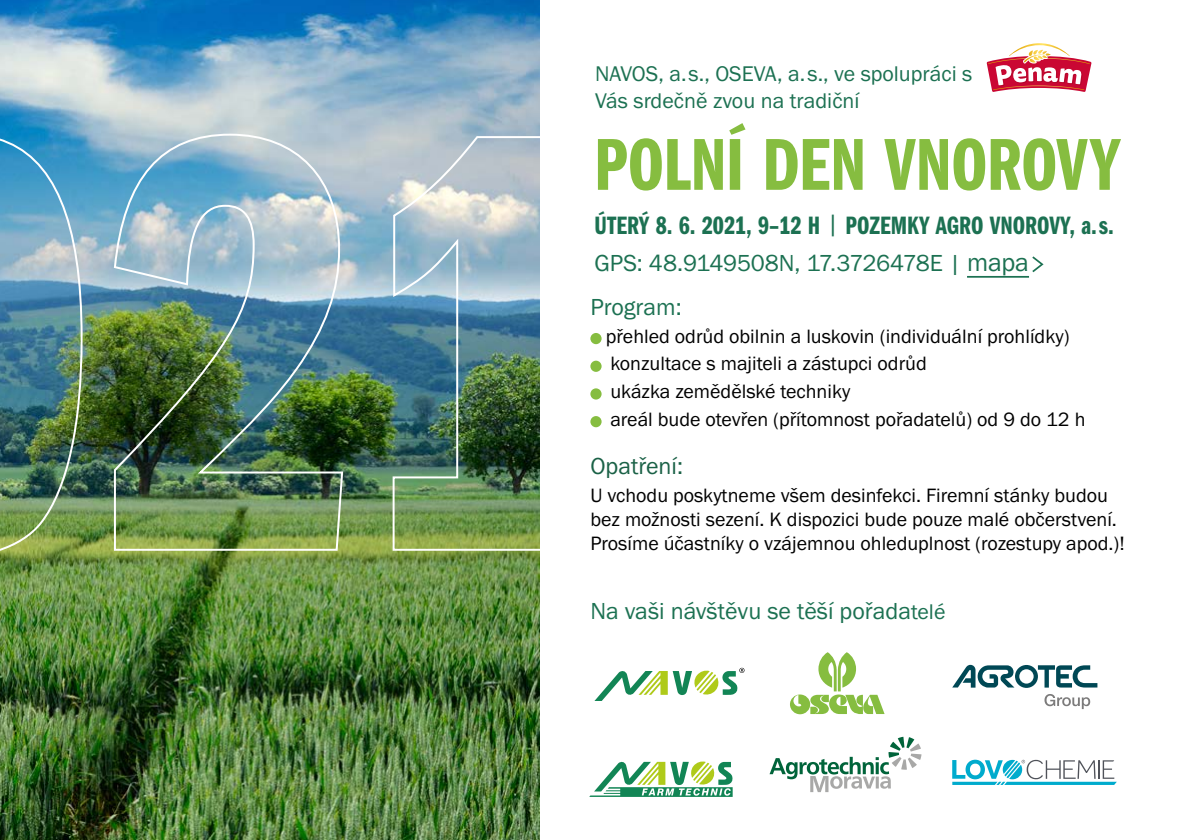
<style>
.page{position:relative;width:1191px;height:840px;background:#fff}
.page>*{position:absolute;margin:0;border:0;box-sizing:border-box;transform-origin:0 0}
.t1{font:76px "Franklin Gothic URW Com Dem";letter-spacing:-.01em;color:#86bd40}
.t2{font:26px "Franklin Gothic URW Com Dem";color:#1c7152}
.t3{font:24px "Franklin Gothic URW Boo";color:#1c7152}
.t4{font:24px "Franklin Gothic URW Boo";color:#1a6146}
.t5{font:22px/26.4px "Franklin Gothic URW Boo";color:#1c7152}
.t6{font:20px/27.6px "Franklin Gothic URW Boo";color:#000}
.s1{font-family:"Franklin Gothic URW Com Boo"}
.s2{font-size:26px}
.s3{font-size:22px}
</style>
<div class="page">
<img style="left:0;top:0;width:540px;height:839px">
<img style="left:0;top:133px;width:601px;height:420px">
<div style="left:590px;top:333px;width:11px;height:11px;background:#86bd40;border-radius:50%"></div>
<div style="left:590px;top:360px;width:11px;height:11px;background:#86bd40;border-radius:50%"></div>
<div style="left:590px;top:388px;width:11px;height:11px;background:#86bd40;border-radius:50%"></div>
<div style="left:590px;top:416px;width:11px;height:11px;background:#86bd40;border-radius:50%"></div>
<svg style="left:986px;top:43px;width:106px;height:49px"></svg>
<svg style="left:790px;top:652px;width:94px;height:61px"></svg>
<svg style="left:595px;top:667px;width:149px;height:33px"></svg>
<svg style="left:952px;top:664px;width:145px;height:23px"></svg>
<svg style="left:1044px;top:694px;width:46px;height:14px"></svg>
<svg style="left:769px;top:736px;width:152px;height:55px"></svg>
<svg style="left:952px;top:759px;width:164px;height:25px"></svg>
<svg style="left:590px;top:761px;width:142px;height:35px"></svg>
<hr style="left:967px;top:276px;width:62px;height:1px;background:#1c7152">
<svg style="left:1032px;top:256px;width:11px;height:16px"></svg>
<p class="t5" style="left:595px;top:61px;width:379px">NAVOS, a.s., OSEVA, a.s., ve spolupráci s<br>Vás srdečně zvou na tradiční</p>
<h1 class="t1" style="left:594px;top:121px;width:528px">POLNÍ DEN VNOROVY</h1>
<h2 class="t2" style="left:594px;top:210px;width:520px">ÚTERÝ 8. 6. 2021, 9–12 H <span class="s1">|</span> POZEMKY AGRO VNOROVY, a.s.</h2>
<p class="t3" style="left:594px;top:248px;width:436px">GPS: 48.9149508N, 17.3726478E | <span class="s2">mapa</span></p>
<p class="t3" style="left:590px;top:292px;width:93px">Program:</p>
<p class="t6" style="left:606px;top:322px;width:481px">přehled odrůd obilnin a luskovin (individuální prohlídky) konzultace s majiteli a zástupci odrůd<br>ukázka zemědělské techniky<br>areál bude otevřen (přítomnost pořadatelů) od 9 do 12 h</p>
<p class="t4" style="left:590px;top:451px;width:94px">Opatření:</p>
<p class="t6" style="left:590px;top:483px;width:536px;line-height:24px">U vchodu poskytneme všem desinfekci. Firemní stánky budou bez možnosti sezení. K dispozici bude pouze malé občerstvení.<br>Prosíme účastníky o vzájemnou ohleduplnost (rozestupy apod.)!</p>
<p class="t3" style="left:590px;top:596px;width:356px">Na vaši návštěvu se těší pořada<span class="s3">telé</span></p>
</div>
